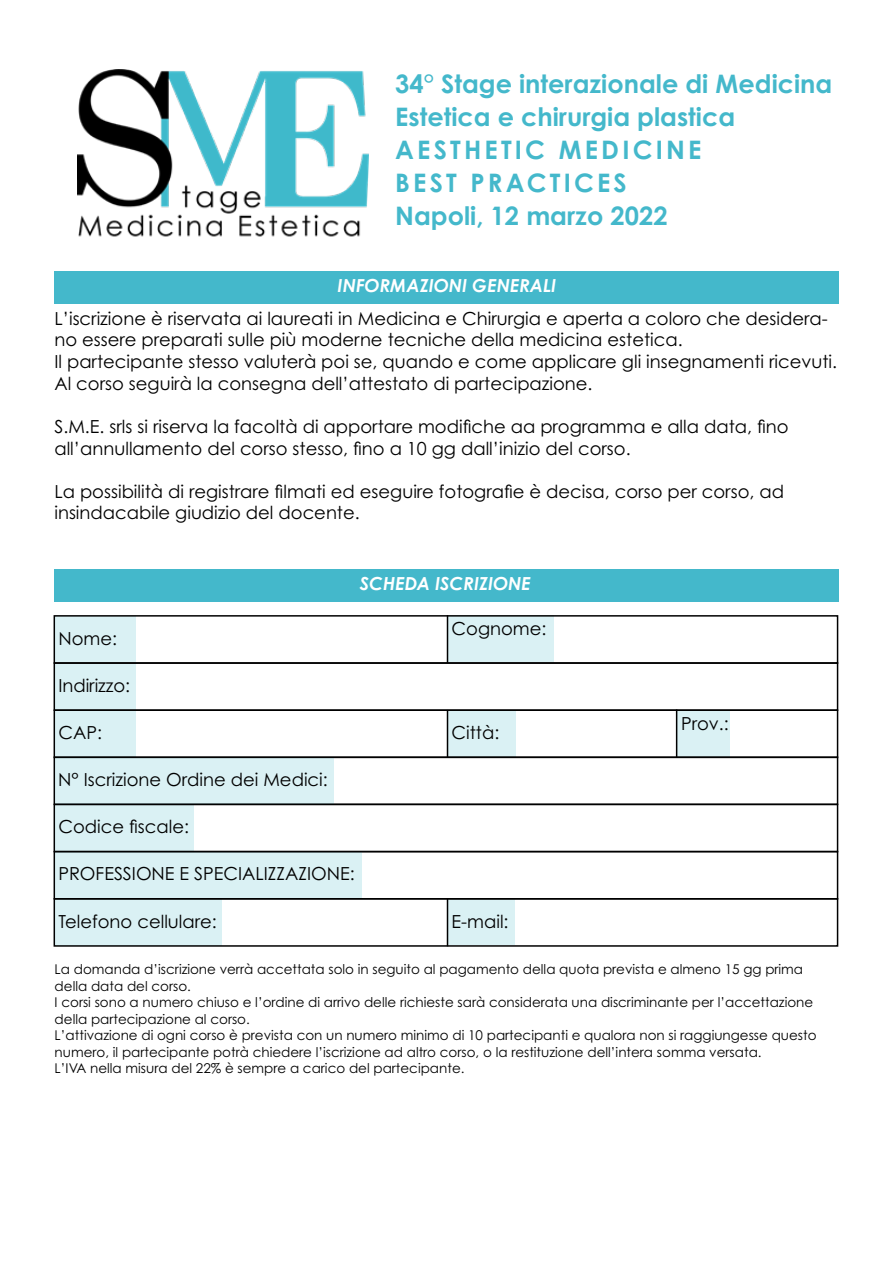
<style>
.page{position:relative;width:893px;height:1263px;background:#fff}
.page>*{position:absolute;margin:0;border:0;box-sizing:border-box;transform-origin:0 0}
.t1{font:700 25.5px/33px "Century Gothic Pro";color:#44b8cb}
.t2{font:18px/21.6px "Century Gothic Pro";color:#000}
.t3{font:italic 700 18px "Century Gothic Pro";color:#fff}
.t4{font:13.5px/16.5px "Century Gothic Pro";color:#000}
</style>
<div class="page">
<div style="left:55px;top:616px;width:81px;height:47px;background:#daf1f4"></div>
<div style="left:448px;top:615px;width:106px;height:47px;background:#daf1f4"></div>
<div style="left:54px;top:805px;width:140px;height:47px;background:#daf1f4"></div>
<div style="left:677px;top:710px;width:53px;height:47px;background:#daf1f4"></div>
<div style="left:54px;top:569px;width:785px;height:33px;background:#44b8cb"></div>
<div style="left:55px;top:271px;width:784px;height:33px;background:#44b8cb"></div>
<div style="left:55px;top:663px;width:81px;height:46px;background:#daf1f4"></div>
<div style="left:448px;top:710px;width:67px;height:47px;background:#daf1f4"></div>
<div style="left:447px;top:898px;width:68px;height:47px;background:#daf1f4"></div>
<div style="left:55px;top:899px;width:167px;height:47px;background:#daf1f4"></div>
<img style="left:77px;top:69px;width:291px;height:168px">
<div style="left:54px;top:615px;width:784px;height:49px;border:2px solid #000"></div>
<hr style="left:447px;top:615px;width:1px;height:48px;background:#000">
<div style="left:54px;top:662px;width:784px;height:49px;border:2px solid #000"></div>
<div style="left:55px;top:710px;width:81px;height:47px;background:#daf1f4"></div>
<div style="left:54px;top:709px;width:784px;height:49px;border:2px solid #000"></div>
<div style="left:55px;top:851px;width:307px;height:47px;background:#daf1f4"></div>
<div style="left:54px;top:851px;width:784px;height:48px;border:2px solid #000"></div>
<div style="left:54px;top:898px;width:784px;height:49px;border:2px solid #000"></div>
<hr style="left:447px;top:898px;width:1px;height:48px;background:#000">
<hr style="left:676px;top:709px;width:1px;height:49px;background:#000">
<hr style="left:447px;top:710px;width:1px;height:48px;background:#000">
<div style="left:55px;top:757px;width:279px;height:47px;background:#daf1f4"></div>
<div style="left:54px;top:756px;width:784px;height:49px;border:2px solid #000"></div>
<h1 class="t1" style="left:395px;top:67px;width:439px">34° Stage interazionale di Medicina<br>Estetica e chirurgia plastica<br>AESTHETIC MEDICINE<br>BEST PRACTICES<br>Napoli, 12 marzo 2022</h1>
<p class="t3" style="left:338px;top:274px;width:220px">INFORMAZIONI GENERALI</p>
<p class="t2" style="left:54px;top:307px;width:784px">L’iscrizione è riservata ai laureati in Medicina e Chirurgia e aperta a coloro che desidera&shy;no essere preparati sulle più moderne tecniche della medicina estetica.<br>Il partecipante stesso valuterà poi se, quando e come applicare gli insegnamenti ricevuti.<br>Al corso seguirà la consegna dell’attestato di partecipazione.</p>
<p class="t2" style="left:54px;top:415px;width:736px">S.M.E. srls si riserva la facoltà di apportare modifiche aa programma e alla data, fino all’annullamento del corso stesso, fino a 10 gg dall’inizio del corso.</p>
<p class="t2" style="left:54px;top:480px;width:731px">La possibilità di registrare filmati ed eseguire fotografie è decisa, corso per corso, ad insindacabile giudizio del docente.</p>
<p class="t3" style="left:360px;top:572px;width:173px">SCHEDA ISCRIZIONE</p>
<p class="t2" style="left:58px;top:627px;width:60px">Nome:</p>
<p class="t2" style="left:452px;top:618px;width:96px">Cognome:</p>
<p class="t2" style="left:58px;top:674px;width:73px">Indirizzo:</p>
<p class="t2" style="left:58px;top:721px;width:45px">CAP:</p>
<p class="t2" style="left:452px;top:721px;width:49px">Città:</p>
<p class="t2" style="left:58px;top:768px;width:271px">N° Iscrizione Ordine dei Medici:</p>
<p class="t2" style="left:58px;top:816px;width:132px">Codice fiscale:</p>
<p class="t2" style="left:58px;top:863px;width:298px">PROFESSIONE E SPECIALIZZAZIONE:</p>
<p class="t2" style="left:58px;top:910px;width:160px">Telefono cellulare:</p>
<p class="t2" style="left:452px;top:910px;width:58px">E-mail:</p>
<p class="t2" style="left:681px;top:712px;width:49px">Prov.:</p>
<p class="t4" style="left:55px;top:961px;width:763px">La domanda d’iscrizione verrà accettata solo in seguito al pagamento della quota prevista e almeno 15 gg prima della data del corso.<br>I corsi sono a numero chiuso e l’ordine di arrivo delle richieste sarà considerata una discriminante per l’accettazione della partecipazione al corso.<br>L’attivazione di ogni corso è prevista con un numero minimo di 10 partecipanti e qualora non si raggiungesse questo numero, il partecipante potrà chiedere l’iscrizione ad altro corso, o la restituzione dell’intera somma versata.<br>L’IVA nella misura del 22% è sempre a carico del partecipante.</p>
</div>
